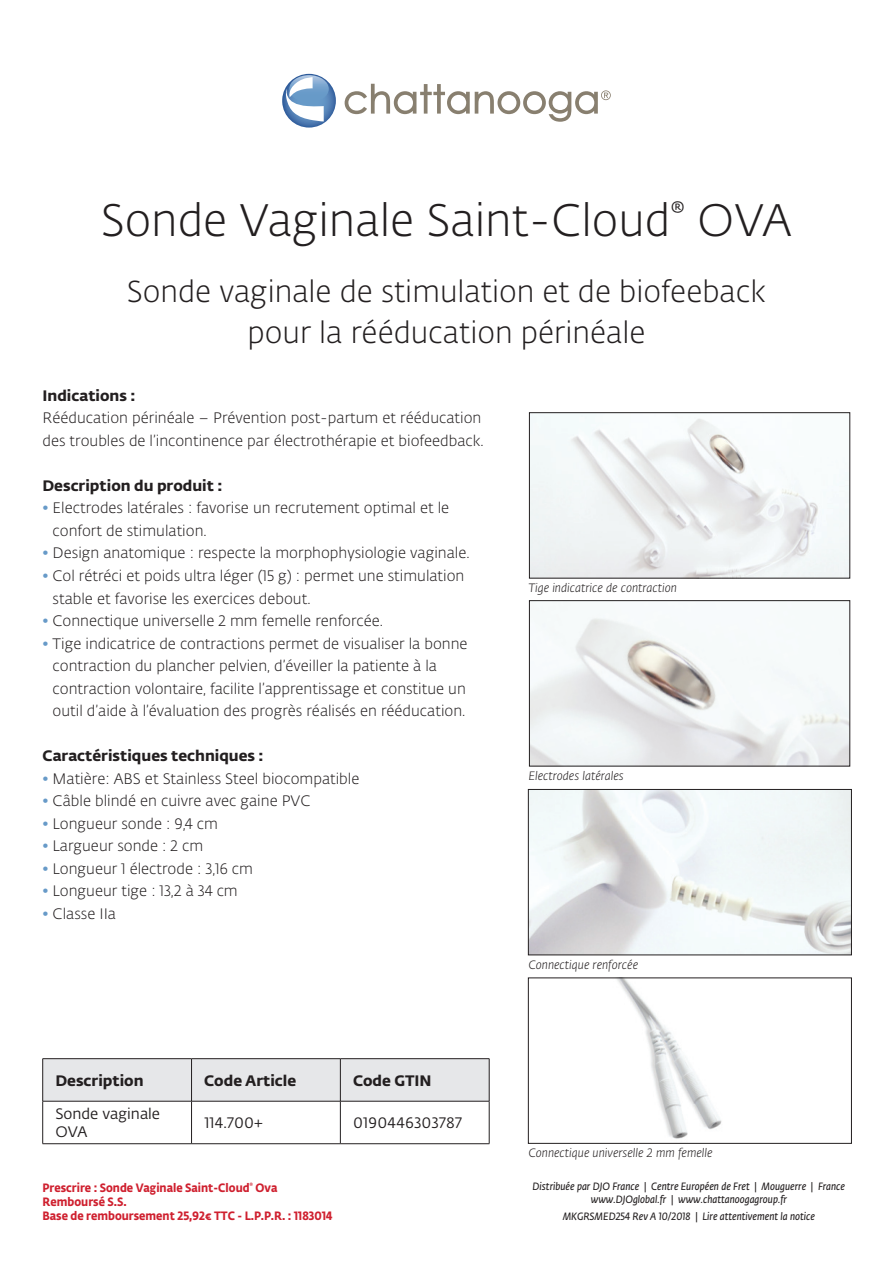
<style>
.page{position:relative;width:893px;height:1263px;background:#fff}
.page>*{position:absolute;margin:0;border:0;box-sizing:border-box;transform-origin:0 0}
.t1{font:300 45px "Fedra Sans Alt Pro";color:#231f20}
.t2{font:300 30px/40.5px "Fedra Sans Alt Pro";color:#231f20;text-align:center}
.t3{font:300 15px/22.5px "Fedra Sans Alt Pro";color:#231f20}
.t4{font:700 15px "Fedra Sans Alt Pro";color:#231f20}
.t5{font:15px/18px "Fedra Sans Alt Pro";letter-spacing:.01em;color:#231f20}
.t6{font:italic 300 12px "Fedra Sans Alt Pro";color:#231f20}
.t7{font:700 12px/14.4px "Fedra Sans Alt Pro";color:#cf202f;scale:.9 1}
.t8{font:italic 600 10.5px/12.6px "Fedra Sans Alt Pro";color:#231f20;text-align:center;scale:.9 1}
.s1{color:#679ac8}
.s2{font-style:normal}
</style>
<div class="page">
<svg style="left:282px;top:74px;width:54px;height:54px"></svg>
<svg style="left:283px;top:75px;width:46px;height:46px"></svg>
<svg style="left:345px;top:84px;width:266px;height:38px"></svg>
<img style="left:530px;top:791px;width:320px;height:162px">
<div style="left:528px;top:789px;width:324px;height:166px;border:1px solid #231f20"></div>
<img style="left:617px;top:980px;width:105px;height:159px">
<div style="left:528px;top:978px;width:324px;height:165px;border:1px solid #231f20"></div>
<img style="left:531px;top:414px;width:317px;height:162px">
<div style="left:529px;top:412px;width:321px;height:166px;border:1px solid #231f20"></div>
<img style="left:531px;top:606px;width:317px;height:158px">
<div style="left:529px;top:600px;width:321px;height:166px;border:1px solid #231f20"></div>
<div style="left:43px;top:1059px;width:446px;height:42px;background:#e6e7e9"></div>
<hr style="left:43px;top:1058px;width:149px;height:1px;background:#231f20">
<hr style="left:42px;top:1059px;width:1px;height:42px;background:#231f20">
<hr style="left:192px;top:1058px;width:148px;height:1px;background:#231f20">
<hr style="left:191px;top:1059px;width:1px;height:42px;background:#231f20">
<hr style="left:340px;top:1058px;width:149px;height:1px;background:#231f20">
<hr style="left:340px;top:1059px;width:1px;height:42px;background:#231f20">
<hr style="left:489px;top:1059px;width:1px;height:42px;background:#231f20">
<hr style="left:43px;top:1101px;width:149px;height:1px;background:#231f20">
<hr style="left:42px;top:1101px;width:1px;height:42px;background:#231f20">
<hr style="left:192px;top:1101px;width:148px;height:1px;background:#231f20">
<hr style="left:191px;top:1101px;width:1px;height:42px;background:#231f20">
<hr style="left:340px;top:1101px;width:149px;height:1px;background:#231f20">
<hr style="left:340px;top:1101px;width:1px;height:42px;background:#231f20">
<hr style="left:489px;top:1101px;width:1px;height:42px;background:#231f20">
<hr style="left:43px;top:1143px;width:149px;height:1px;background:#231f20">
<hr style="left:192px;top:1143px;width:148px;height:1px;background:#231f20">
<hr style="left:340px;top:1143px;width:149px;height:1px;background:#231f20">
<h1 class="t1" style="left:101px;top:190px;width:693px">Sonde Vaginale Saint-Cloud<sup>®</sup> OVA</h1>
<h2 class="t2" style="left:127px;top:271px;width:641px">Sonde vaginale de stimulation et de biofeeback pour la rééducation périnéale</h2>
<p class="t4" style="left:43px;top:384px;width:94px">Indications :</p>
<p class="t3" style="left:43px;top:407px;width:443px">Rééducation périnéale – Prévention post-partum et rééducation des troubles de l’incontinence par électrothérapie et biofeedback.</p>
<p class="t4" style="left:43px;top:474px;width:181px">Description du produit :</p>
<p class="t3" style="left:53px;top:497px;width:398px;text-indent:-10px"><span class="s1">•</span> Electrodes latérales : favorise un recrutement optimal et le confort de stimulation.</p>
<p class="t3" style="left:43px;top:542px;width:429px"><span class="s1">•</span> Design anatomique : respecte la morphophysiologie vaginale.</p>
<p class="t3" style="left:53px;top:564px;width:413px;text-indent:-10px"><span class="s1">•</span> Col rétréci et poids ultra léger (15 g) : permet une stimulation stable et favorise les exercices debout.</p>
<p class="t3" style="left:43px;top:609px;width:342px"><span class="s1">•</span> Connectique universelle 2 mm femelle renforcée.</p>
<p class="t3" style="left:53px;top:632px;width:416px;text-indent:-10px"><span class="s1">•</span> Tige indicatrice de contractions permet de visualiser la bonne contraction du plancher pelvien, d’éveiller la patiente à la contraction volontaire, facilite l’apprentissage et constitue un outil d’aide à l’évaluation des progrès réalisés en rééducation.</p>
<p class="t4" style="left:43px;top:744px;width:223px">Caractéristiques techniques :</p>
<p class="t3" style="left:43px;top:767px;width:318px"><span class="s1">•</span> Matière: ABS et Stainless Steel biocompatible</p>
<p class="t3" style="left:43px;top:789px;width:269px"><span class="s1">•</span> Câble blindé en cuivre avec gaine PVC</p>
<p class="t3" style="left:43px;top:812px;width:177px"><span class="s1">•</span> Longueur sonde : 9,4 cm</p>
<p class="t3" style="left:43px;top:834px;width:162px"><span class="s1">•</span> Largueur sonde : 2 cm</p>
<p class="t3" style="left:43px;top:857px;width:212px"><span class="s1">•</span> Longueur 1 électrode : 3,16 cm</p>
<p class="t3" style="left:43px;top:879px;width:197px"><span class="s1">•</span> Longueur tige : 13,2 à 34 cm</p>
<p class="t3" style="left:43px;top:902px;width:75px"><span class="s1">•</span> Classe IIa</p>
<p class="t6" style="left:528px;top:580px;width:150px">Tige indicatrice de contraction</p>
<p class="t6" style="left:528px;top:768px;width:97px">Electrodes latérales</p>
<p class="t4" style="left:55px;top:1068px;width:90px">Description</p>
<p class="t4" style="left:204px;top:1068px;width:93px">Code Article</p>
<p class="t4" style="left:353px;top:1068px;width:80px">Code GTIN</p>
<p class="t5" style="left:55px;top:1104px;width:106px">Sonde vaginale<br>OVA</p>
<p class="t5" style="left:204px;top:1113px;width:60px">114.700+</p>
<p class="t5" style="left:353px;top:1113px;width:110px">0190446303787</p>
<p class="t6" style="left:528px;top:956px;width:111px">Connectique renforcée</p>
<p class="t6" style="left:528px;top:1144px;width:186px">Connectique universelle 2 mm femelle</p>
<p class="t7" style="left:43px;top:1179px;width:324px">Prescrire : Sonde Vaginale Saint-Cloud<sup>®</sup> Ova<br>Remboursé S.S.<br>Base de remboursement 25,92€ TTC - L.P.P.R. : 1183014</p>
<p class="t8" style="left:533px;top:1180px;width:349px">Distribuée par DJO France <span class="s2">|</span> Centre Européen de Fret <span class="s2">|</span> Mouguerre <span class="s2">|</span> France www.DJOglobal.fr <span class="s2">|</span> www.chattanoogagroup.fr</p>
<p class="t8" style="left:563px;top:1209px;width:282px">MKGRSMED254 Rev A 10/2018 <span class="s2">|</span> Lire attentivement la notice</p>
</div>
